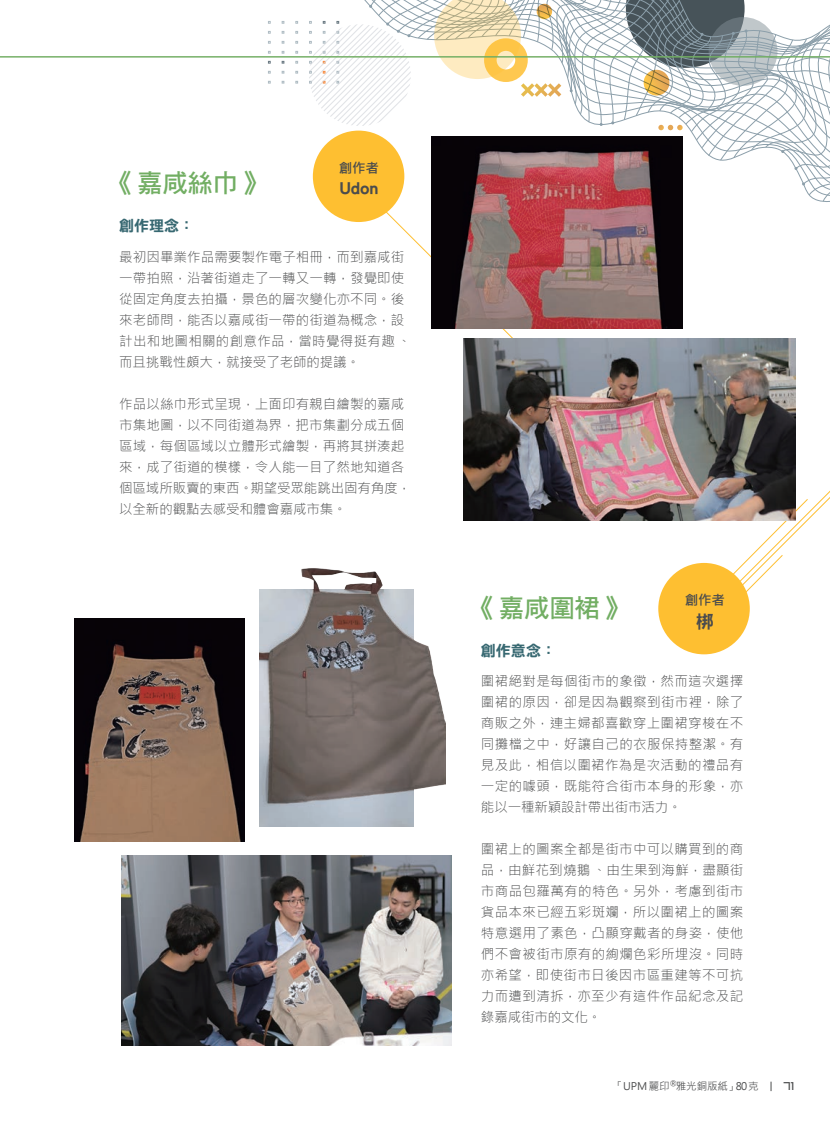
<style>
.page{position:relative;width:830px;height:1127px;background:#fff}
.page>*{position:absolute;margin:0;border:0;box-sizing:border-box;transform-origin:0 0}
.t1{font:25.5px "DF Hei Std W7";letter-spacing:-.01em;color:#72ae63}
.t2{font:18px "DF Hei Std W9";color:#4b4c4d}
.t3{font:15px "DF Li Hei Std W7";color:#376871}
.t4{font:300 13.5px/21px "Microsoft Jheng Hei";letter-spacing:.005em;color:#4b4c4d}
.t5{font:700 13.5px "Microsoft Jheng Hei";letter-spacing:-.01em;color:#4b4c4d}
.t6{font:12px "Aquire";color:#4b4c4d;scale:1.05 1}
.t7{font:10.5px "Microsoft Jheng Hei";letter-spacing:-.01em;color:#4b4c4d}
</style>
<div class="page">
<svg style="left:0;top:21px;width:309px;height:36px"></svg>
<svg style="left:365px;top:202px;width:148px;height:188px"></svg>
<svg style="left:696px;top:417px;width:133px;height:203px"></svg>
<img style="left:431px;top:202px;width:250px;height:127px">
<img style="left:464px;top:338px;width:330px;height:183px">
<img style="left:74px;top:619px;width:170px;height:222px">
<img style="left:122px;top:856px;width:329px;height:190px">
<div style="left:313px;top:131px;width:91px;height:91px;background:#febf31;border-radius:50%"></div>
<div style="left:658px;top:563px;width:91px;height:91px;background:#febf31;border-radius:50%"></div>
<img style="left:259px;top:589px;width:154px;height:237px">
<img style="left:284px;top:568px;width:161px;height:234px">
<svg style="left:309px;top:0;width:521px;height:202px"></svg>
<p class="t5" style="left:338px;top:159px;width:42px">創作者</p>
<h2 class="t2" style="left:339px;top:178px;width:40px">Udon</h2>
<h1 class="t1" style="left:106px;top:169px;width:164px">《嘉咸絲巾》</h1>
<p class="t3" style="left:119px;top:218px;width:76px">創作理念：</p>
<p class="t4" style="left:119px;top:246px;width:293px">最初因畢業作品需要製作電子相冊，而到嘉咸街一帶拍照，沿著街道走了一轉又一轉，發覺即使從固定角度去拍攝，景色的層次變化亦不同。後來老師問，能否以嘉咸街一帶的街道為概念，設計出和地圖相關的創意作品，當時覺得挺有趣、而且挑戰性頗大，就接受了老師的提議。</p>
<p class="t4" style="left:119px;top:393px;width:293px">作品以絲巾形式呈現，上面印有親自繪製的嘉咸市集地圖，以不同街道為界，把市集劃分成五個區域，每個區域以立體形式繪製，再將其拼湊起來，成了街道的模樣，令人能一目了然地知道各個區域所販賣的東西。期望受眾能跳出固有角度，以全新的觀點去感受和體會嘉咸市集。</p>
<p class="t5" style="left:684px;top:591px;width:42px">創作者</p>
<h2 class="t2" style="left:695px;top:611px;width:19px">梆</h2>
<h1 class="t1" style="left:468px;top:594px;width:164px">《嘉咸圍裙》</h1>
<p class="t3" style="left:481px;top:642px;width:76px">創作意念：</p>
<p class="t4" style="left:481px;top:671px;width:264px;text-align:justify">圍裙絕對是每個街市的象徵，然而這次選擇圍裙的原因，卻是因為觀察到街市裡，除了商販之外，連主婦都喜歡穿上圍裙穿梭在不同攤檔之中，好讓自己的衣服保持整潔。有見及此，相信以圍裙作為是次活動的禮品有一定的噱頭，既能符合街市本身的形象，亦能以一種新穎設計帶出街市活力。</p>
<p class="t4" style="left:481px;top:839px;width:264px;text-align:justify">圍裙上的圖案全都是街市中可以購買到的商品，由鮮花到燒鵝、由生果到海鮮，盡顯街市商品包羅萬有的特色。另外，考慮到街市貨品本來已經五彩斑斕，所以圍裙上的圖案特意選用了素色，凸顯穿戴者的身姿，使他們不會被街市原有的絢爛色彩所埋沒。同時亦希望，即使街市日後因市區重建等不可抗力而遭到清拆，亦至少有這件作品紀念及記錄嘉咸街市的文化。</p>
<p class="t7" style="left:612px;top:1080px;width:147px">「UPM麗印<sup>®</sup>雅光銅版紙」80克</p>
<p class="t6" style="left:782px;top:1079px;width:12px">71</p>
</div>
